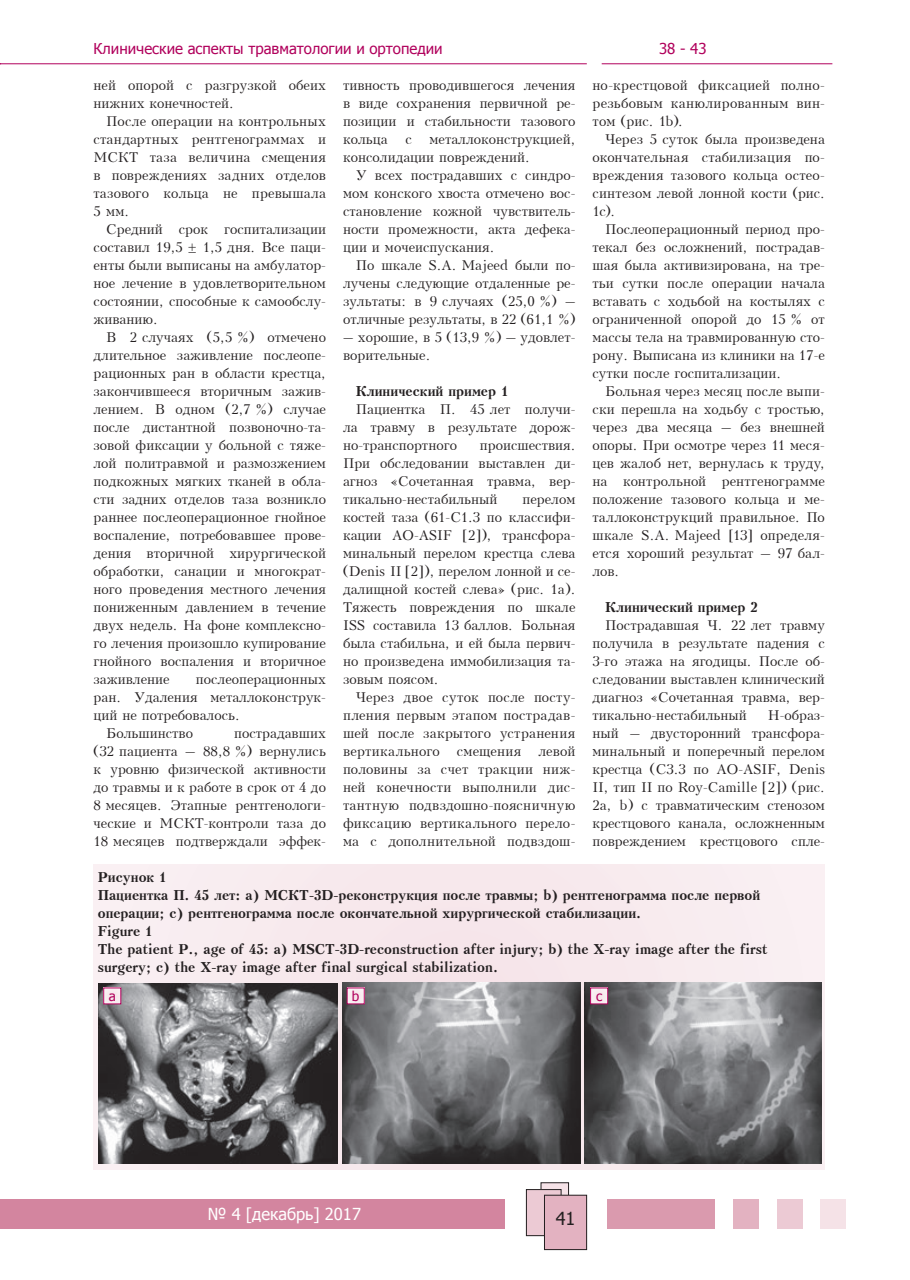
<style>
.page{position:relative;width:910px;height:1280px;background:#fff}
.page>*{position:absolute;margin:0;border:0;box-sizing:border-box;transform-origin:0 0}
.t1{font:18px "Tahoma";color:#231f20}
.t2{font:16.5px "Tahoma";color:#fff}
.t3{font:15px "Tahoma";color:#b1015c}
.t4{font:13.5px/18px "Kudrashov Plain";color:#231f20;text-align:justify}
.t5{font:700 13.5px/18px "Kudrashov";color:#231f20}
.t6{font:13.5px "Tahoma";color:#b1015c}
</style>
<div class="page">
<div style="left:607px;top:1198px;width:107px;height:30px;background:#da9aae"></div>
<div style="left:733px;top:1198px;width:26px;height:30px;background:#e3b2c1"></div>
<div style="left:777px;top:1198px;width:26px;height:30px;background:#eccad4"></div>
<div style="left:821px;top:1198px;width:25px;height:30px;background:#f5e2e7"></div>
<div style="left:0;top:1198px;width:505px;height:30px;background:#d3859f"></div>
<div style="left:541px;top:1183px;width:28px;height:36px;background:#f5e2e7"></div>
<div style="left:541px;top:1182px;width:28px;height:37px;border:1px solid #231f20"></div>
<div style="left:526px;top:1189px;width:35px;height:47px;background:#eccad4"></div>
<div style="left:526px;top:1189px;width:35px;height:47px;border:1px solid #231f20"></div>
<div style="left:544px;top:1195px;width:43px;height:54px;background:#e3b2c1"></div>
<div style="left:544px;top:1195px;width:43px;height:55px;border:1px solid #231f20"></div>
<hr style="left:0;top:63px;width:587px;height:1px;background:#b1015c">
<hr style="left:602px;top:63px;width:230px;height:1px;background:#b1015c">
<div style="left:94px;top:864px;width:731px;height:305px;background:#f8ebee"></div>
<img style="left:98px;top:983px;width:239px;height:180px">
<img style="left:342px;top:983px;width:238px;height:180px">
<img style="left:584px;top:982px;width:238px;height:181px">
<div style="left:104px;top:988px;width:17px;height:16px;background:#f8ebee"></div>
<div style="left:103px;top:987px;width:18px;height:17px;border:1px solid #b1015c"></div>
<div style="left:347px;top:988px;width:17px;height:16px;background:#f8ebee"></div>
<div style="left:347px;top:987px;width:18px;height:17px;border:1px solid #b1015c"></div>
<div style="left:591px;top:988px;width:17px;height:16px;background:#f8ebee"></div>
<div style="left:590px;top:987px;width:18px;height:17px;border:1px solid #b1015c"></div>
<p class="t3" style="left:94px;top:38px;width:351px">Клинические аспекты травматологии и ортопедии</p>
<p class="t3" style="left:659px;top:38px;width:49px">38 - 43</p>
<p class="t4" style="left:94px;top:76px;width:234px">ней опорой с разгрузкой обеих нижних конечностей.</p>
<p class="t4" style="left:94px;top:112px;width:234px;text-indent:13px">После операции на контрольных стандартных рентгенограммах и МСКТ таза величина смещения в повреждениях задних отделов тазового кольца не превышала 5 мм.</p>
<p class="t4" style="left:94px;top:220px;width:234px;text-indent:13px">Средний срок госпитализации составил 19,5 ± 1,5 дня. Все паци&shy;енты были выписаны на амбулатор&shy;ное лечение в удовлетворительном состоянии, способные к самообслу&shy;живанию.</p>
<p class="t4" style="left:94px;top:328px;width:234px;text-indent:13px">В 2 случаях (5,5 %) отмечено длительное заживление послеопе&shy;рационных ран в области крестца, закончившееся вторичным зажив&shy;лением. В одном (2,7 %) случае после дистантной позвоночно-та&shy;зовой фиксации у больной с тяже&shy;лой политравмой и размозжением подкожных мягких тканей в обла&shy;сти задних отделов таза возникло раннее послеоперационное гнойное воспаление, потребовавшее прове&shy;дения вторичной хирургической обработки, санации и многократ&shy;ного проведения местного лечения пониженным давлением в течение двух недель. На фоне комплексно&shy;го лечения произошло купирование гнойного воспаления и вторичное заживление</p>
<p class="t4" style="left:592px;top:76px;width:234px">но-крестцовой фиксацией полно&shy;резьбовым канюлированным вин&shy;том (рис. 1b).</p>
<p class="t4" style="left:592px;top:130px;width:234px;text-indent:13px">Через 5 суток была произведена окончательная стабилизация по&shy;вреждения тазового кольца остео&shy;синтезом левой лонной кости (рис.<br>1с).</p>
<p class="t4" style="left:592px;top:220px;width:234px;text-indent:13px">Послеоперационный период про&shy;текал без осложнений, пострадав&shy;шая была активизирована, на тре&shy;тьи сутки после операции начала вставать с ходьбой на костылях с ограниченной опорой до 15 % от массы тела на травмированную сто&shy;рону. Выписана из клиники на 17-е сутки после госпитализации.</p>
<p class="t4" style="left:592px;top:382px;width:234px;text-indent:13px">Больная через месяц после выпи&shy;ски перешла на ходьбу с тростью, через два месяца – без внешней опоры. При осмотре через 11 меся&shy;цев жалоб нет, вернулась к труду, на контрольной рентгенограмме положение тазового кольца и ме&shy;таллоконструкций правильное. По шкале S.A. Majeed [13] определя&shy;ется хороший результат – 97 бал&shy;лов.</p>
<p class="t5" style="left:605px;top:598px;width:154px">Клинический пример 2</p>
<p class="t4" style="left:592px;top:616px;width:234px;text-indent:13px">Пострадавшая Ч. 22 лет травму получила в результате падения с 3-го этажа на ягодицы. После об&shy;следовании выставлен клинический диагноз «Сочетанная травма, вер&shy;тикально-нестабильный</p>
<p class="t4" style="left:343px;top:76px;width:234px">тивность проводившегося лечения в виде сохранения первичной ре&shy;позиции и стабильности тазового кольца</p>
<p class="t4" style="left:343px;top:130px;width:234px;text-indent:87px">металлоконструкцией, консолидации повреждений.</p>
<p class="t4" style="left:343px;top:166px;width:234px;text-indent:13px">У всех пострадавших с синдро&shy;мом конского хвоста отмечено вос&shy;становление кожной чувствитель&shy;ности промежности, акта дефека&shy;ции и мочеиспускания.</p>
<p class="t4" style="left:343px;top:256px;width:234px;text-indent:13px">По шкале S.A. Majeed были по&shy;лучены следующие отдаленные ре&shy;зультаты: в 9 случаях (25,0 %) – отличные результаты, в 22 (61,1 %)</p>
<p class="t4" style="left:343px;top:328px;width:234px">– хорошие, в 5 (13,9 %) – удовлет&shy;ворительные.</p>
<p class="t5" style="left:356px;top:382px;width:154px">Клинический пример 1</p>
<p class="t4" style="left:343px;top:400px;width:234px;text-indent:13px">Пациентка П. 45 лет получи&shy;ла травму в результате дорож&shy;но-транспортного</p>
<p class="t4" style="left:405px;top:130px;width:8px">с</p>
<p class="t4" style="left:343px;top:436px;width:234px;text-indent:137px">происшествия.<br>При обследовании выставлен ди&shy;агноз «Сочетанная травма, вер&shy;тикально-нестабильный</p>
<p class="t4" style="left:343px;top:490px;width:234px;text-indent:180px">перелом костей таза (61-С1.3 по классифи&shy;кации АО-ASIF [2]), трансфора&shy;минальный перелом крестца слева (Denis II [2]), перелом лонной и се&shy;далищной костей слева» (рис. 1а).<br>Тяжесть повреждения по шкале ISS составила 13 баллов. Больная была стабильна, и ей была первич&shy;но произведена иммобилизация та&shy;зовым поясом.</p>
<p class="t4" style="left:343px;top:688px;width:234px;text-indent:13px">Через двое суток после посту&shy;пления первым этапом пострадав&shy;шей после закрытого устранения вертикального</p>
<p class="t4" style="left:196px;top:670px;width:132px">послеоперационных</p>
<p class="t4" style="left:94px;top:688px;width:234px">ран. Удаления металлоконструк-</p>
<p class="t4" style="left:94px;top:706px;width:148px">ций не потребовалось.</p>
<p class="t4" style="left:106px;top:724px;width:88px">Большинство</p>
<p class="t4" style="left:592px;top:706px;width:234px;text-indent:175px">Н-образ&shy;ный – двусторонний трансфора&shy;минальный и поперечный перелом крестца (С3.3 по АО-ASIF, Denis II, тип II по Roy-Camille [2]) (рис.<br>2а, b) с травматическим стенозом крестцового канала, осложненным повреждением крестцового спле-</p>
<p class="t5" style="left:98px;top:868px;width:671px">Рисунок 1<br>Пациентка П. 45 лет: а) МСКТ-3D-реконструкция после травмы; b) рентгенограмма после первой операции; с) рентгенограмма после окончательной хирургической стабилизации.<br>Figure 1<br>The patient P., age of 45: a) MSCT-3D-reconstruction after injury; b) the X-ray image after the first surgery; c) the X-ray image after final surgical stabilization.</p>
<p class="t6" style="left:109px;top:987px;width:9px">a</p>
<p class="t6" style="left:352px;top:987px;width:9px">b</p>
<p class="t6" style="left:596px;top:987px;width:8px">c</p>
<p class="t4" style="left:94px;top:724px;width:234px;text-indent:141px">пострадавших (32 пациента – 88,8 %) вернулись к уровню физической активности до травмы и к работе в срок от 4 до 8 месяцев. Этапные рентгенологи&shy;ческие и МСКТ-контроли таза до 18 месяцев подтверждали эффек-</p>
<p class="t4" style="left:343px;top:742px;width:234px;text-indent:195px">левой половины за счет тракции ниж&shy;ней конечности выполнили дис&shy;тантную подвздошно-поясничную фиксацию вертикального перело&shy;ма с дополнительной подвздош-</p>
<p class="t4" style="left:457px;top:742px;width:66px">смещения</p>
<p class="t2" style="left:208px;top:1203px;width:155px">№ 4 [декабрь] 2017</p>
<h1 class="t1" style="left:556px;top:1206px;width:21px">41</h1>
</div>
